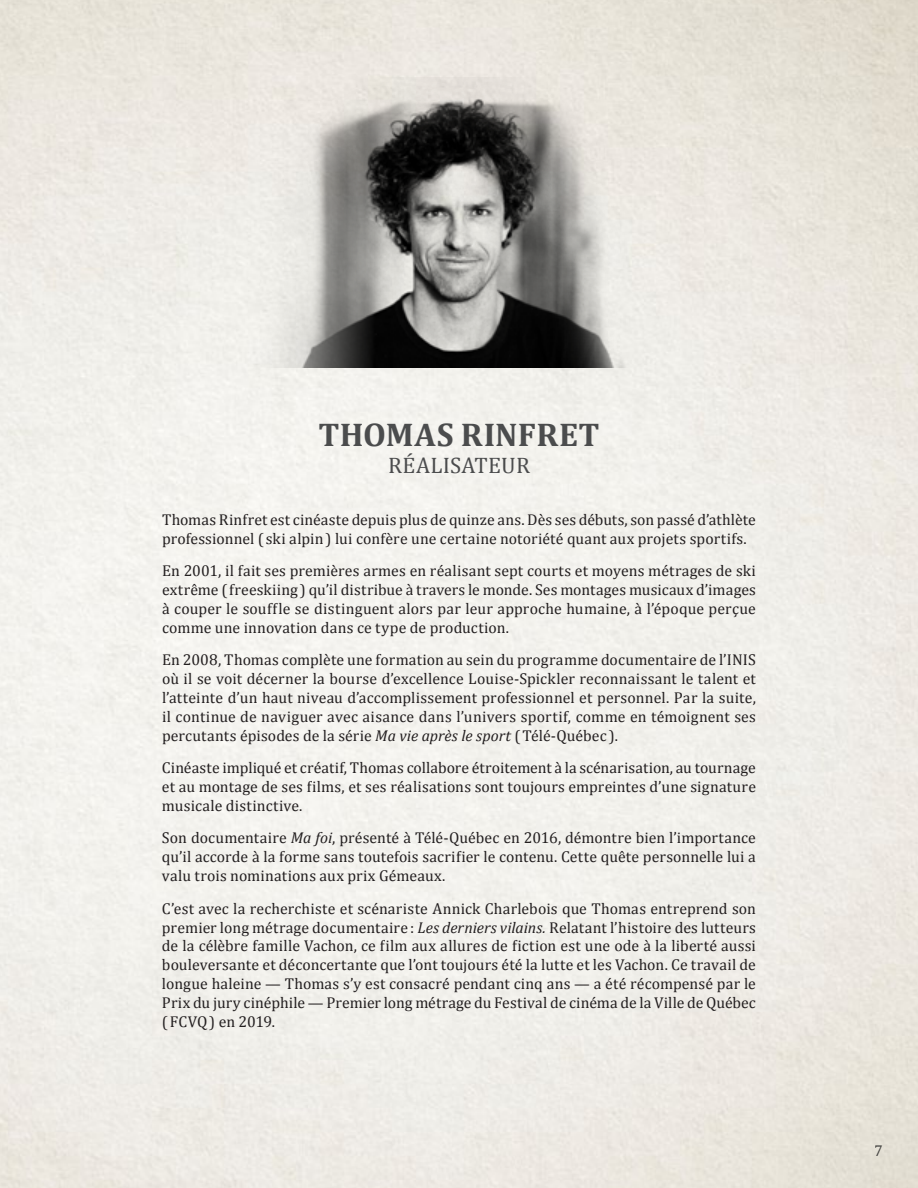
<style>
.page{position:relative;width:918px;height:1188px;background:#fff}
.page>*{position:absolute;margin:0;border:0;box-sizing:border-box;transform-origin:0 0}
.t1{font:700 33px "Cambria";letter-spacing:.01em;color:#4b4c4d}
.t2{font:22.5px "Cambria";letter-spacing:.01em;color:#4b4c4d}
.t3{font:15.75px/18.9px "Cambria";letter-spacing:.005em;color:#231f20;text-align:justify}
.t4{font:15.75px "Cambria";color:#4b4c4d}
.s1{font-style:italic}
</style>
<div class="page">
<img style="left:0;top:0;width:918px;height:1188px">
<img style="left:245px;top:77px;width:387px;height:290px">
<h1 class="t1" style="left:318px;top:414px;width:283px">THOMAS RINFRET</h1>
<h2 class="t2" style="left:388px;top:452px;width:143px">RÉALISATEUR</h2>
<p class="t3" style="left:162px;top:510px;width:595px">Thomas Rinfret est cinéaste depuis plus de quinze ans. Dès ses débuts, son passé d’athlète professionnel ( ski alpin) lui confère une certaine notoriété quant aux projets sportifs.</p>
<p class="t3" style="left:162px;top:561px;width:596px">En 2001, il fait ses premières armes en réalisant sept courts et moyens métrages de ski extrême (freeskiing) qu’il distribue à travers le monde. Ses montages musicaux d’images à couper le souffle se distinguent alors par leur approche humaine, à l’époque perçue comme une innovation dans ce type de production.</p>
<p class="t3" style="left:162px;top:650px;width:596px">En 2008, Thomas complète une formation au sein du programme documentaire de l’INIS où il se voit décerner la bourse d’excellence Louise-Spickler reconnaissant le talent et l’atteinte d’un haut niveau d’accomplissement professionnel et personnel. Par la suite, il continue de naviguer avec aisance dans l’univers sportif, comme en témoignent ses percutants épisodes de la série <span class="s1">Ma vie après le sport</span> (Télé-Québec ).</p>
<p class="t3" style="left:162px;top:758px;width:596px">Cinéaste impliqué et créatif, Thomas collabore étroitement à la scénarisation, au tournage et au montage de ses films, et ses réalisations sont toujours empreintes d’une signature musicale distinctive.</p>
<p class="t3" style="left:162px;top:829px;width:596px">Son documentaire <span class="s1">Ma foi</span>, présenté à Télé-Québec en 2016, démontre bien l’importance qu’il accorde à la forme sans toutefois sacrifier le contenu. Cette quête personnelle lui a valu trois nominations aux prix Gémeaux.</p>
<p class="t3" style="left:162px;top:899px;width:596px">C’est avec la recherchiste et scénariste Annick Charlebois que Thomas entreprend son premier long métrage documentaire : <span class="s1">Les derniers vilains.</span> Relatant l’histoire des lutteurs de la célèbre famille Vachon, ce film aux allures de fiction est une ode à la liberté aussi bouleversante et déconcertante que l’ont toujours été la lutte et les Vachon. Ce travail de longue haleine — Thomas s’y est consacré pendant cinq ans — a été récompensé par le Prix du jury cinéphile — Premier long métrage du Festival de cinéma de la Ville de Québec (FCVQ) en 2019.</p>
<p class="t4" style="left:875px;top:1141px;width:10px">7</p>
</div>
